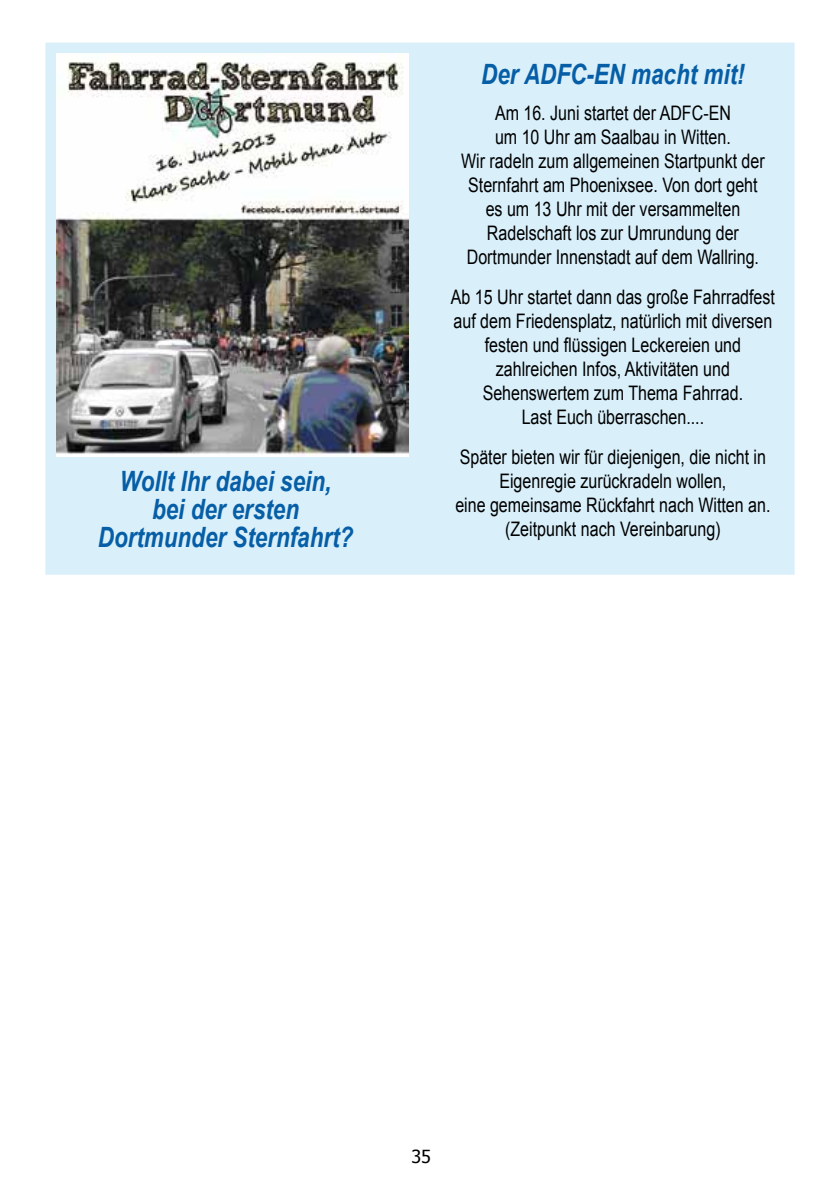
<style>
.page{position:relative;width:840px;height:1191px;background:#fff}
.page>*{position:absolute;margin:0;border:0;box-sizing:border-box;transform-origin:0 0}
.t1{font:italic 700 28px/28px "Arial";color:#065ea6;text-align:center;scale:.8 1}
.t2{font:20px/24px "Arial";color:#000;text-align:center;scale:.8 1}
.t3{font:18px "Tahoma";color:#000}
</style>
<div class="page">
<div style="left:45px;top:43px;width:749px;height:532px;background:#d9effa"></div>
<img style="left:57px;top:54px;width:351px;height:402px">
<h1 class="t1" style="left:98px;top:467px;width:320px">Wollt Ihr dabei sein,<br>bei der ersten<br>Dortmunder Sternfahrt?</h1>
<h1 class="t1" style="left:481px;top:60px;width:330px">Der ADFC-EN macht mit!</h1>
<p class="t2" style="left:461px;top:101px;width:381px">Am 16. Juni startet der ADFC-EN<br>um 10 Uhr am Saalbau in Witten.<br>Wir radeln zum allgemeinen Startpunkt der Sternfahrt am Phoenixsee. Von dort geht es um 13 Uhr mit der versammelten Radelschaft los zur Umrundung der Dortmunder Innenstadt auf dem Wallring.</p>
<p class="t2" style="left:450px;top:285px;width:406px">Ab 15 Uhr startet dann das große Fahrradfest auf dem Friedensplatz, natürlich mit diversen festen und flüssigen Leckereien und zahlreichen Infos, Aktivitäten und Sehenswertem zum Thema Fahrrad.<br>Last Euch überraschen....</p>
<p class="t2" style="left:455px;top:445px;width:395px">Später bieten wir für diejenigen, die nicht in Eigenregie zurückradeln wollen,<br>eine gemeinsame Rückfahrt nach Witten an. (Zeitpunkt nach Vereinbarung)</p>
<p class="t3" style="left:411px;top:1144px;width:21px">35</p>
</div>
